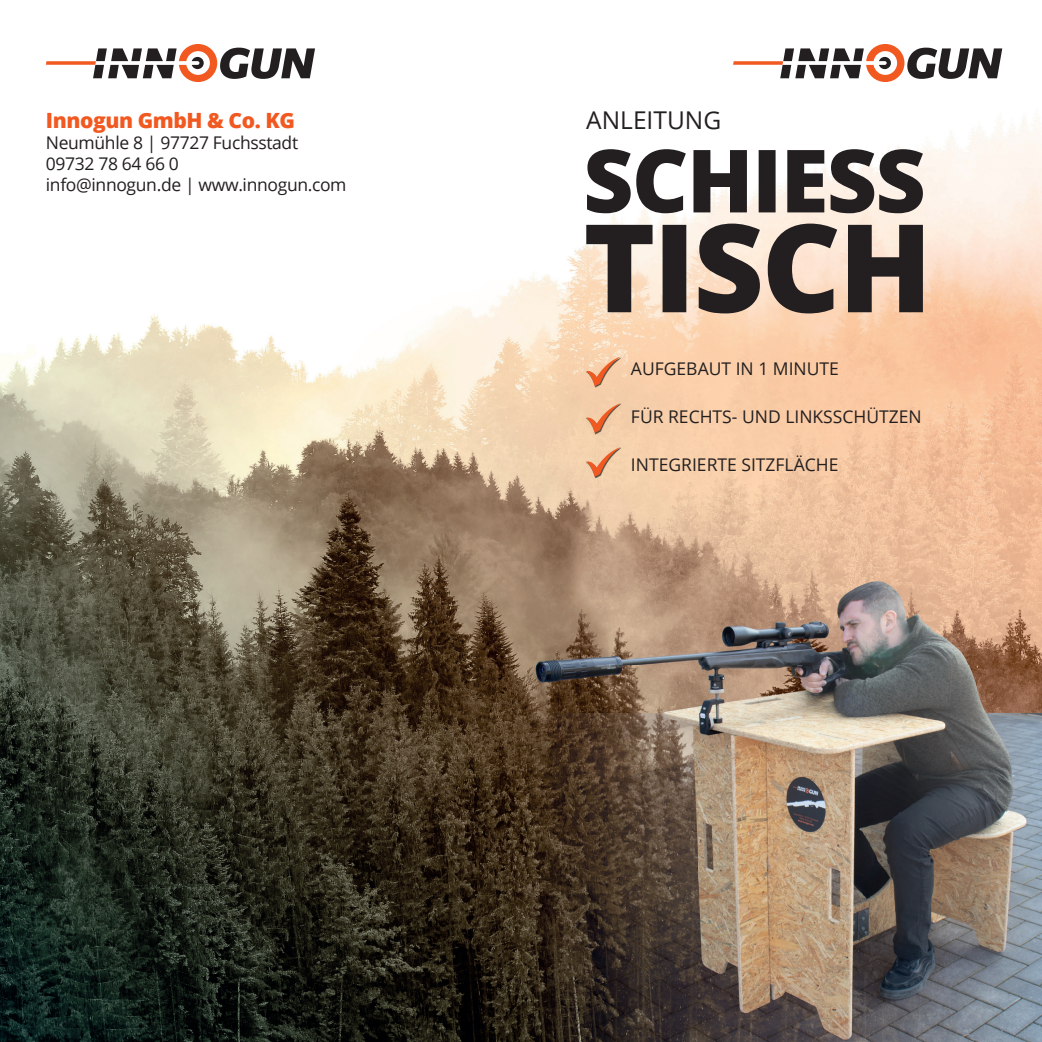
<style>
.page{position:relative;width:1042px;height:1042px;background:#fff}
.page>*{position:absolute;margin:0;border:0;box-sizing:border-box;transform-origin:0 0}
.t1{font:24.5px "Open Sans";color:#231f20}
.t2{font:800 21px "Open Sans";letter-spacing:-.02em;color:#f15921}
.t3{font:17.5px/21px "Open Sans";letter-spacing:-.02em;color:#231f20}
.t4{font:17.5px "Open Sans";color:#231f20}
</style>
<div class="page">
<img style="left:0;top:113px;width:1042px;height:929px">
<svg style="left:587px;top:149px;width:336px;height:64px"></svg>
<svg style="left:586px;top:224px;width:337px;height:89px;background:#84776f"></svg>
<svg style="left:733px;top:44px;width:269px;height:38px"></svg>
<svg style="left:46px;top:44px;width:269px;height:38px"></svg>
<img style="left:586px;top:357px;width:35px;height:30px">
<svg style="left:586px;top:357px;width:34px;height:29px"></svg>
<img style="left:586px;top:404px;width:35px;height:30px">
<svg style="left:586px;top:403px;width:34px;height:30px"></svg>
<img style="left:586px;top:448px;width:35px;height:30px">
<svg style="left:586px;top:447px;width:34px;height:30px"></svg>
<img style="left:527px;top:521px;width:515px;height:521px">
<p class="t2" style="left:46px;top:104px;width:251px">Innogun GmbH &amp; Co. KG</p>
<p class="t3" style="left:46px;top:131px;width:302px">Neumühle 8 | 97727 Fuchsstadt<br>09732 78 64 66 0<br>info@innogun.de | www.innogun.com</p>
<h1 class="t1" style="left:586px;top:103px;width:136px">ANLEITUNG</h1>
<p class="t4" style="left:631px;top:356px;width:209px">AUFGEBAUT IN 1 MINUTE</p>
<p class="t4" style="left:631px;top:405px;width:292px">FÜR RECHTS- UND LINKSSCHÜTZEN</p>
<p class="t4" style="left:631px;top:453px;width:209px">INTEGRIERTE SITZFLÄCHE</p>
</div>
